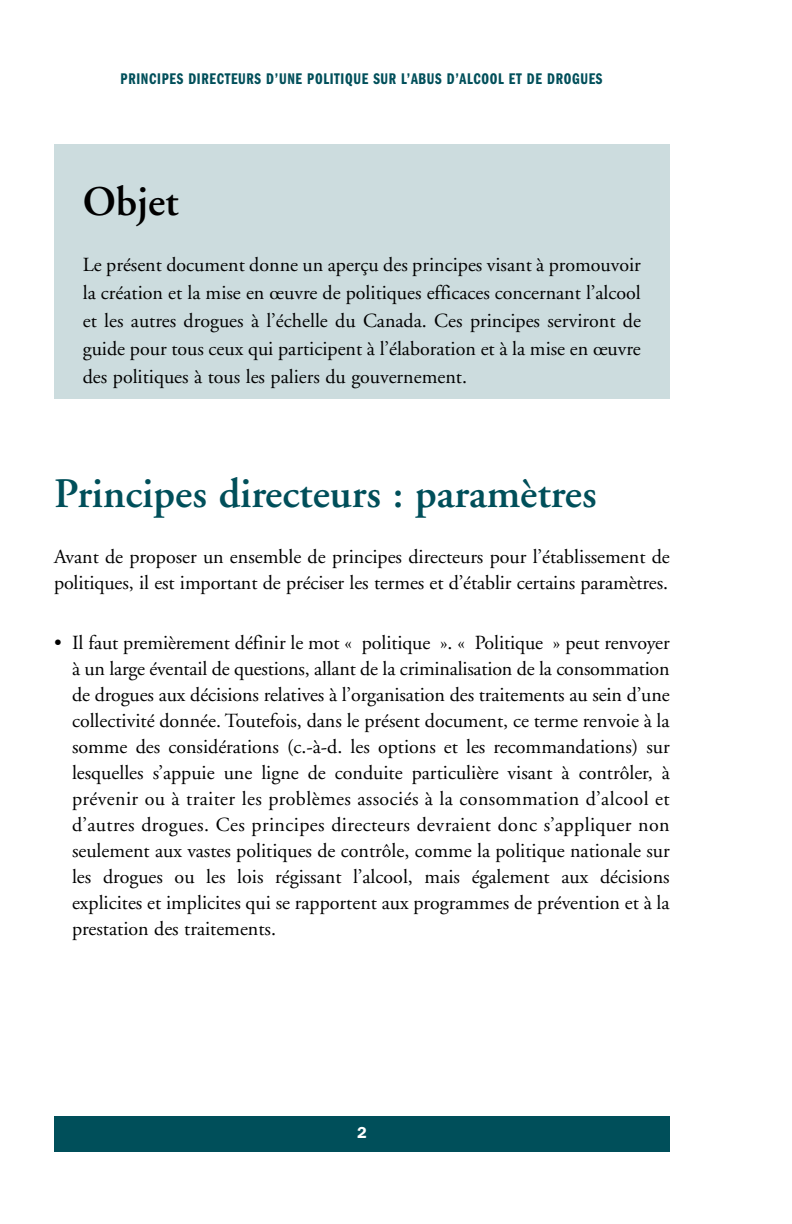
<style>
.page{position:relative;width:792px;height:1224px;background:#fff}
.page>*{position:absolute;margin:0;border:0;box-sizing:border-box;transform-origin:0 0}
.t1{font:600 42px "Adobe Garamond";color:#004f5a}
.t2{font:600 42px "Adobe Garamond";color:#000}
.t3{font:20px/26px "Adobe Garamond";color:#000;text-align:justify}
.t4{font:16px "Franklin Gothic Demi Cmpr";letter-spacing:.04em;color:#004f5a}
.t5{font:600 16px "Franklin Gothic";color:#fff}
</style>
<div class="page">
<div style="left:54px;top:144px;width:616px;height:255px;background:#ccdcde"></div>
<div style="left:54px;top:1116px;width:616px;height:36px;background:#004f5a"></div>
<p class="t4" style="left:121px;top:73px;width:483px">PRINCIPES DIRECTEURS D’UNE POLITIQUE SUR L’ABUS D’ALCOOL ET DE DROGUES</p>
<h1 class="t2" style="left:83px;top:185px;width:97px">Objet</h1>
<p class="t3" style="left:83px;top:253px;width:560px;line-height:28px">Le présent document donne un aperçu des principes visant à promouvoir la création et la mise en œuvre de politiques efficaces concernant l’alcool et les autres drogues à l’échelle du Canada. Ces principes serviront de guide pour tous ceux qui participent à l’élaboration et à la mise en œuvre des politiques à tous les paliers du gouvernement.</p>
<h1 class="t1" style="left:54px;top:477px;width:544px">Principes directeurs : paramètres</h1>
<p class="t3" style="left:54px;top:545px;width:617px">Avant de proposer un ensemble de principes directeurs pour l’établissement de politiques, il est important de préciser les termes et d’établir certains paramètres.</p>
<p class="t3" style="left:72px;top:631px;width:599px;text-indent:-18px">• Il faut premièrement définir le mot « politique ». « Politique » peut renvoyer à un large éventail de questions, allant de la criminalisation de la consommation de drogues aux décisions relatives à l’organisation des traitements au sein d’une collectivité donnée. Toutefois, dans le présent document, ce terme renvoie à la somme des considérations (c.-à-d. les options et les recommandations) sur lesquelles s’appuie une ligne de conduite particulière visant à contrôler, à prévenir ou à traiter les problèmes associés à la consommation d’alcool et d’autres drogues. Ces principes directeurs devraient donc s’appliquer non seulement aux vastes politiques de contrôle, comme la politique nationale sur les drogues ou les lois régissant l’alcool, mais également aux décisions explicites et implicites qui se rapportent aux programmes de prévention et à la prestation des traitements.</p>
<p class="t5" style="left:357px;top:1123px;width:11px">2</p>
</div>
